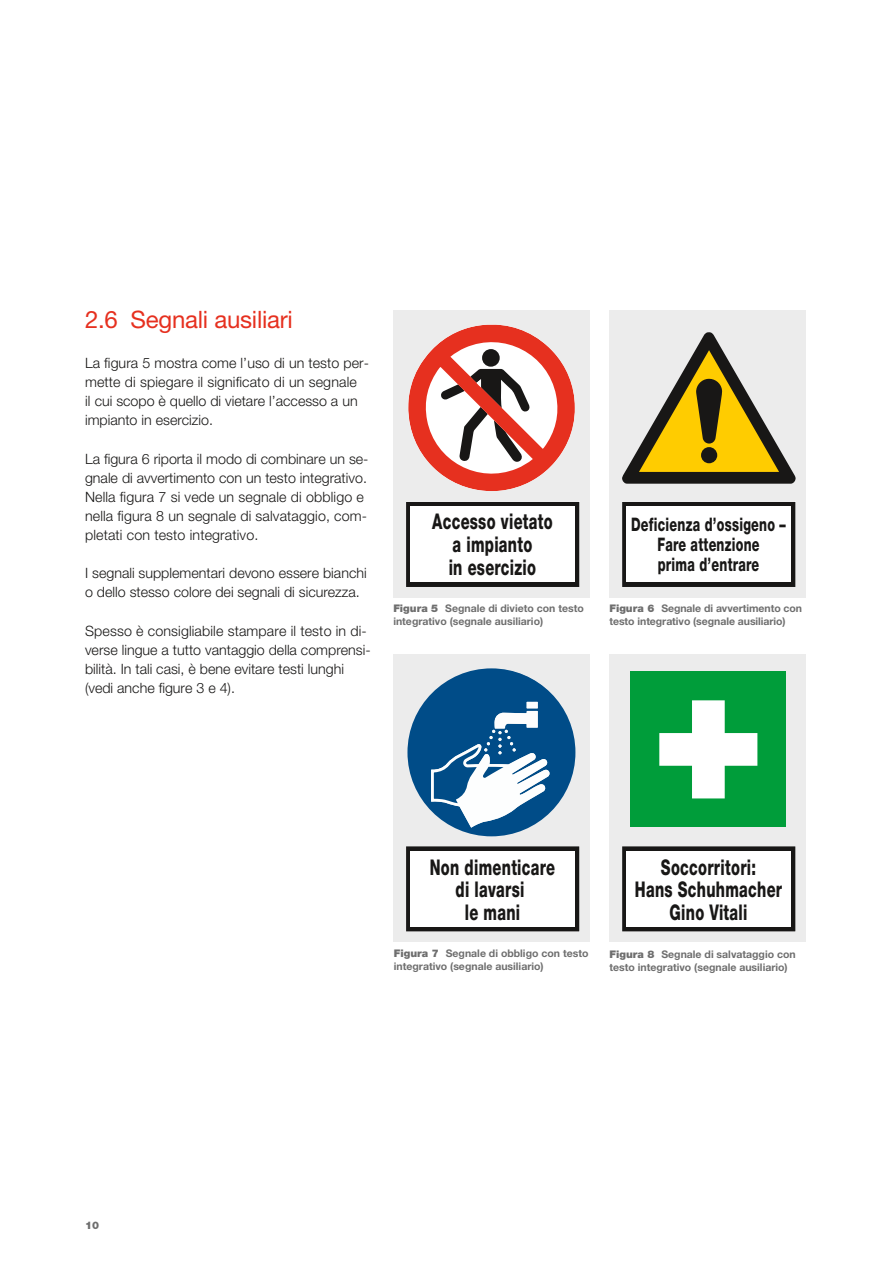
<style>
.page{position:relative;width:893px;height:1263px;background:#fff}
.page>*{position:absolute;margin:0;border:0;box-sizing:border-box;transform-origin:0 0}
.t1{font:24px "Helvetica Neue LT Std";letter-spacing:-.01em;color:#e6301f}
.t2{font:800 21.6px/22.6px "Helvetica Neue";letter-spacing:.02em;color:#181716;text-align:center;scale:.68 1}
.t3{font:800 18.6px/20px "Helvetica Neue";letter-spacing:.02em;color:#181716;text-align:center;scale:.68 1}
.t4{font:300 14.25px/19.2px "Helvetica Neue LT Std";color:#181716}
.t5{font:700 10.5px/12.8px "Helvetica Neue LT Std";color:#6e6e6e}
.t6{font:900 10.5px "Helvetica Neue LT Std";color:#6e6e6e}
.s1{font-weight:900}
</style>
<div class="page">
<div style="left:609px;top:310px;width:197px;height:287px;background:#ececec"></div>
<div style="left:622px;top:502px;width:173px;height:85px;background:#181716"></div>
<div style="left:627px;top:507px;width:164px;height:75px;background:#fff"></div>
<div style="left:393px;top:310px;width:197px;height:287px;background:#ececec"></div>
<svg style="left:406px;top:502px;width:173px;height:85px;background:#302f2e"></svg>
<div style="left:411px;top:507px;width:164px;height:75px;background:#fff"></div>
<div style="left:609px;top:655px;width:197px;height:287px;background:#ececec"></div>
<div style="left:622px;top:846px;width:173px;height:85px;background:#181716"></div>
<div style="left:627px;top:851px;width:164px;height:76px;background:#fff"></div>
<div style="left:393px;top:655px;width:197px;height:287px;background:#ececec"></div>
<svg style="left:406px;top:846px;width:173px;height:85px;background:#272625"></svg>
<div style="left:411px;top:851px;width:164px;height:76px;background:#fff"></div>
<svg style="left:622px;top:332px;width:174px;height:152px"></svg>
<div style="left:701px;top:447px;width:16px;height:16px;background:#181716;border-radius:50%"></div>
<svg style="left:408px;top:325px;width:167px;height:166px"></svg>
<div style="left:482px;top:349px;width:18px;height:18px;background:#181716;border-radius:50%"></div>
<div style="left:630px;top:672px;width:155px;height:155px;background:#009d3a"></div>
<svg style="left:659px;top:700px;width:98px;height:98px"></svg>
<svg style="left:407px;top:668px;width:168px;height:168px"></svg>
<h1 class="t1" style="left:85px;top:305px;width:209px">2.6 Segnali ausiliari</h1>
<p class="t4" style="left:85px;top:353px;width:285px">La figura 5 mostra come l’uso di un testo per&shy;mette di spiegare il significato di un segnale<br>il cui scopo è quello di vietare l’accesso a un impianto in esercizio.</p>
<p class="t4" style="left:85px;top:449px;width:285px">La figura 6 riporta il modo di combinare un se&shy;gnale di avvertimento con un testo integrativo.<br>Nella figura 7 si vede un segnale di obbligo e nella figura 8 un segnale di salvataggio, com&shy;pletati con testo integrativo.</p>
<p class="t4" style="left:85px;top:563px;width:283px">I segnali supplementari devono essere bianchi o dello stesso colore dei segnali di sicurezza.</p>
<p class="t4" style="left:85px;top:621px;width:287px">Spesso è consigliabile stampare il testo in di&shy;verse lingue a tutto vantaggio della comprensi&shy;bilità. In tali casi, è bene evitare testi lunghi (vedi anche figure 3 e 4).</p>
<h2 class="t2" style="left:432px;top:510px;width:179px">Accesso vietato a impianto<br>in esercizio</h2>
<p class="t5" style="left:393px;top:602px;width:192px"><span class="s1">Figura 5</span> Segnale di divieto con testo integrativo (segnale ausiliario)</p>
<h3 class="t3" style="left:631px;top:514px;width:229px">Deficienza d’ossigeno –<br>Fare attenzione<br>prima d’entrare</h3>
<p class="t5" style="left:609px;top:602px;width:194px"><span class="s1">Figura 6</span> Segnale di avvertimento con testo integrativo (segnale ausiliario)</p>
<h2 class="t2" style="left:430px;top:855px;width:186px">Non dimenticare di lavarsi<br>le mani</h2>
<p class="t5" style="left:394px;top:947px;width:196px"><span class="s1">Figura 7</span> Segnale di obbligo con testo integrativo (segnale ausiliario)</p>
<h2 class="t2" style="left:635px;top:855px;width:218px">Soccorritori:<br>Hans Schuhmacher<br>Gino Vitali</h2>
<p class="t5" style="left:609px;top:947px;width:188px"><span class="s1">Figura 8</span> Segnale di salvataggio con testo integrativo (segnale ausiliario)</p>
<p class="t6" style="left:85px;top:1219px;width:16px">10</p>
</div>
